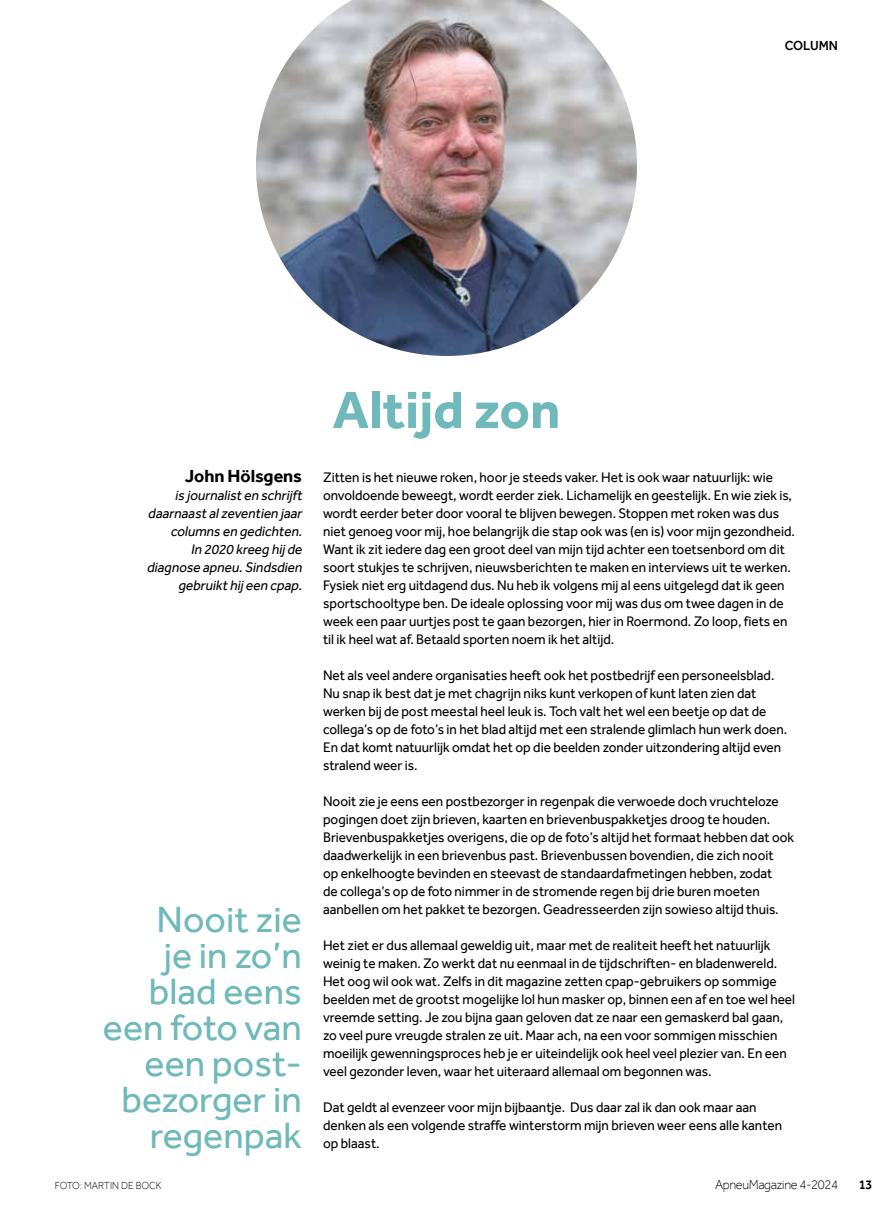
<style>
.page{position:relative;width:893px;height:1212px;background:#fff}
.page>*{position:absolute;margin:0;border:0;box-sizing:border-box;transform-origin:0 0}
.t1{font:700 54px "Effra";color:#70b9ba}
.t2{font:37.5px/36px "Effra";color:#70b9ba;text-align:right}
.t3{font:700 18px "Effra";letter-spacing:-.005em;color:#000}
.t4{font:14.25px/18px "Effra";color:#000;scale:.95 1}
.t5{font:italic 14.25px/18px "Effra";color:#000;text-align:right;scale:.95 1}
.t6{font:300 13.5px "Effra";letter-spacing:-.03em;color:#000;scale:.95 1}
.t7{font:500 13.5px "Effra";letter-spacing:-.005em;color:#000;scale:.95 1}
.t8{font:300 10.5px "Effra";color:#000;scale:.95 1}
</style>
<div class="page">
<img style="left:256px;top:0;width:381px;height:356px">
<p class="t7" style="left:785px;top:37px;width:58px">COLUMN</p>
<p class="t3" style="left:185px;top:465px;width:118px">John Hölsgens</p>
<p class="t5" style="left:147px;top:486px;width:168px">is journalisten schrijft daarnaastalzeventien jaar columns en gedichten.<br>In 2020 kreeg hij de diagnose apneu.Sindsdien gebruikthij een cpap.</p>
<h2 class="t2" style="left:103px;top:901px;width:200px">Nooit zie<br>je in zo’n blad eens een foto van een post&shy;bezorger in regenpak</h2>
<p class="t8" style="left:55px;top:1179px;width:114px">FOTO: MARTIN DE BOCK</p>
<h1 class="t1" style="left:333px;top:377px;width:229px">Altijd zon</h1>
<p class="t4" style="left:323px;top:468px;width:498px">Zitten is het nieuwe roken, hoor je steeds vaker. Het is ook waar natuurlijk: wie onvoldoende beweegt, wordt eerder ziek. Lichamelijk en geestelijk. En wie ziek is, wordt eerder beter door vooral te blijven bewegen. Stoppen met roken was dus niet genoeg voor mij, hoe belangrijk die stap ook was (en is) voor mijn gezondheid.<br>Want ik zit iedere dag een groot deel van mijn tijd achter een toetsenbord om dit soort stukjes te schrijven, nieuwsberichten te maken en interviews uit te werken.<br>Fysiek niet erg uitdagend dus. Nu heb ik volgens mij al eens uitgelegd dat ik geen sportschooltype ben. De ideale oplossing voor mij was dus om twee dagen in de week een paar uurtjes post te gaan bezorgen, hier in Roermond. Zo loop, fiets en til ik heel wat af. Betaald sporten noem ik het altijd.</p>
<p class="t4" style="left:323px;top:666px;width:490px">Net als veel andere organisaties heeft ook het postbedrijf een personeelsblad.<br>Nu snap ik best dat je met chagrijn niks kunt verkopen of kunt laten zien dat werken bij de post meestal heel leuk is. Toch valt het wel een beetje op dat de collega’s op de foto’s in het blad altijd met een stralende glimlach hun werk doen.<br>En dat komt natuurlijk omdat het op die beelden zonder uitzondering altijd even stralend weer is.</p>
<p class="t4" style="left:323px;top:792px;width:497px">Nooit zie je eens een postbezorger in regenpak die verwoede doch vruchteloze pogingen doet zijn brieven, kaarten en brievenbuspakketjes droog te houden.<br>Brievenbuspakketjes overigens, die op de foto’s altijd het formaat hebben dat ook daadwerkelijk in een brievenbus past. Brievenbussen bovendien, die zich nooit<br>op enkelhoogte bevinden en steevast de standaardafmetingen hebben, zodat<br>de collega’s op de foto nimmer in de stromende regen bij drie buren moeten aanbellen om het pakket te bezorgen. Geadresseerden zijn sowieso altijd thuis.</p>
<p class="t4" style="left:323px;top:936px;width:498px">Het ziet er dus allemaal geweldig uit, maar met de realiteit heeft het natuurlijk weinig te maken. Zo werkt dat nu eenmaal in de tijdschriften- en bladenwereld.<br>Het oog wil ook wat. Zelfs in dit magazine zetten cpap-gebruikers op sommige beelden met de grootst mogelijke lol hun masker op, binnen een af en toe wel heel vreemde setting. Je zou bijna gaan geloven dat ze naar een gemaskerd bal gaan, zo veel pure vreugde stralen ze uit. Maar ach, na een voor sommigen misschien moeilijk gewenningsproces heb je er uiteindelijk ook heel veel plezier van. En een veel gezonder leven, waar het uiteraard allemaal om begonnen was.</p>
<p class="t4" style="left:323px;top:1098px;width:485px">Dat geldt al evenzeer voor mijn bijbaantje. Dus daar zal ik dan ook maar aan denken als een volgende straffe winterstorm mijn brieven weer eens alle kanten op blaast.</p>
<p class="t6" style="left:715px;top:1176px;width:131px">ApneuMagazine 4-2024</p>
<p class="t7" style="left:859px;top:1176px;width:16px">13</p>
</div>
